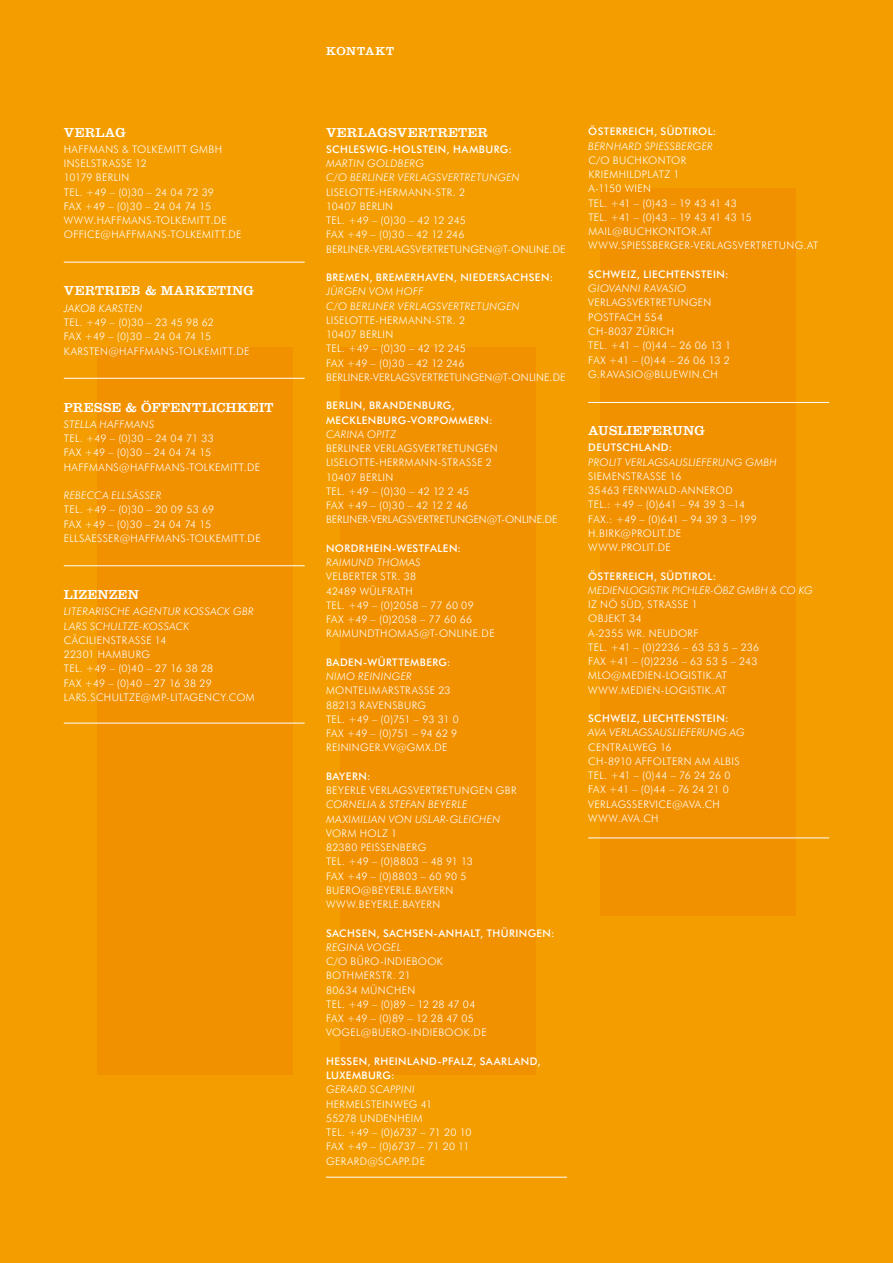
<style>
.page{position:relative;width:893px;height:1263px;background:#f49d00}
.page>*{position:absolute;margin:0;border:0;box-sizing:border-box;transform-origin:0 0}
.t1{font:13.5px "Clarendon LT Std";letter-spacing:.025em;color:#fff}
.t2{font:12px "Clarendon LT Std";letter-spacing:.05em;color:#fff}
.t3{font:300 10.5px/14.2px "Futura BT";letter-spacing:.035em;color:#fff}
.t4{font:italic 300 10.5px/14.2px "Futura BT";letter-spacing:.03em;color:#fff}
.t5{font:500 10.5px/14.2px "Futura BT";letter-spacing:.045em;color:#fff}
.t6{font:italic 300 10.5px "Futura BT";letter-spacing:.01em;color:#fff}
</style>
<div class="page">
<div style="left:98px;top:347px;width:195px;height:728px;background:#f29100"></div>
<div style="left:340px;top:347px;width:195px;height:728px;background:#f29100"></div>
<div style="left:600px;top:188px;width:195px;height:728px;background:#f29100"></div>
<hr style="left:64px;top:723px;width:241px;height:1px;background:#fff">
<hr style="left:64px;top:565px;width:241px;height:1px;background:#fff">
<hr style="left:64px;top:378px;width:241px;height:1px;background:#fff">
<hr style="left:64px;top:262px;width:241px;height:1px;background:#fff">
<hr style="left:588px;top:402px;width:241px;height:1px;background:#fff">
<hr style="left:326px;top:1177px;width:241px;height:1px;background:#fff">
<hr style="left:588px;top:838px;width:241px;height:1px;background:#fff">
<p class="t1" style="left:64px;top:124px;width:64px">VERLAG</p>
<p class="t3" style="left:64px;top:142px;width:179px">HAFFMANS &amp; TOLKEMITT GMBH<br>INSELSTRASSE 12<br>10179 BERLIN<br>TEL. +49 – (0)30 – 24 04 72 39<br>FAX +49 – (0)30 – 24 04 74 15<br>WWW.HAFFMANS-TOLKEMITT.DE<br>OFFICE@HAFFMANS-TOLKEMITT.DE</p>
<p class="t1" style="left:64px;top:283px;width:192px">VERTRIEB &amp; MARKETING</p>
<p class="t4" style="left:64px;top:301px;width:80px">JAKOB KARSTEN</p>
<p class="t3" style="left:64px;top:315px;width:187px">TEL. +49 – (0)30 – 23 45 98 62<br>FAX +49 – (0)30 – 24 04 74 15<br>KARSTEN@HAFFMANS-TOLKEMITT.DE</p>
<p class="t1" style="left:64px;top:399px;width:211px">PRESSE &amp; ÖFFENTLICHKEIT</p>
<p class="t4" style="left:64px;top:417px;width:92px">STELLA HAFFMANS</p>
<p class="t3" style="left:64px;top:431px;width:198px">TEL. +49 – (0)30 – 24 04 71 33<br>FAX +49 – (0)30 – 24 04 74 15<br>HAFFMANS@HAFFMANS-TOLKEMITT.DE</p>
<p class="t4" style="left:64px;top:488px;width:99px">REBECCA ELLSÄSSER</p>
<p class="t3" style="left:64px;top:502px;width:199px">TEL. +49 – (0)30 – 20 09 53 69<br>FAX +49 – (0)30 – 24 04 74 15<br>ELLSAESSER@HAFFMANS-TOLKEMITT.DE</p>
<p class="t1" style="left:64px;top:586px;width:77px">LIZENZEN</p>
<p class="t4" style="left:64px;top:604px;width:191px">LITERARISCHE AGENTUR KOSSACK GBR<br>LARS SCHULTZE-KOSSACK</p>
<p class="t3" style="left:64px;top:633px;width:192px">CÄCILIENSTRASSE 14<br>22301 HAMBURG<br>TEL. +49 – (0)40 – 27 16 38 28<br>FAX +49 – (0)40 – 27 16 38 29<br>LARS.SCHULTZE@MP-LITAGENCY.COM</p>
<p class="t2" style="left:326px;top:44px;width:70px">KONTAKT</p>
<p class="t1" style="left:326px;top:124px;width:164px">VERLAGSVERTRETER</p>
<p class="t5" style="left:326px;top:142px;width:187px">SCHLESWIG-HOLSTEIN, HAMBURG:</p>
<p class="t4" style="left:326px;top:156px;width:195px">MARTIN GOLDBERG<br>C/O BERLINER VERLAGSVERTRETUNGEN</p>
<p class="t3" style="left:326px;top:185px;width:241px">LISELOTTE-HERMANN-STR. 2<br>10407 BERLIN<br>TEL. +49 – (0)30 – 42 12 245<br>FAX +49 – (0)30 – 42 12 246<br>BERLINER-VERLAGSVERTRETUNGEN@T-ONLINE.DE</p>
<p class="t5" style="left:326px;top:270px;width:229px">BREMEN, BREMERHAVEN, NIEDERSACHSEN:</p>
<p class="t4" style="left:326px;top:284px;width:195px">JÜRGEN VOM HOFF<br>C/O BERLINER VERLAGSVERTRETUNGEN</p>
<p class="t3" style="left:326px;top:313px;width:241px">LISELOTTE-HERMANN-STR. 2<br>10407 BERLIN<br>TEL. +49 – (0)30 – 42 12 245<br>FAX +49 – (0)30 – 42 12 246<br>BERLINER-VERLAGSVERTRETUNGEN@T-ONLINE.DE</p>
<p class="t5" style="left:326px;top:398px;width:168px">BERLIN, BRANDENBURG,<br>MECKLENBURG-VORPOMMERN:</p>
<p class="t4" style="left:326px;top:427px;width:72px">CARINA OPITZ</p>
<p class="t3" style="left:326px;top:441px;width:233px">BERLINER VERLAGSVERTRETUNGEN<br>LISELOTTE-HERRMANN-STRASSE 2<br>10407 BERLIN<br>TEL. +49 – (0)30 – 42 12 2 45<br>FAX +49 – (0)30 – 42 12 2 46<br>BERLINER-VERLAGSVERTRETUNGEN@T-ONLINE.DE</p>
<p class="t5" style="left:326px;top:541px;width:137px">NORDRHEIN-WESTFALEN:</p>
<p class="t4" style="left:326px;top:555px;width:96px">RAIMUND THOMAS</p>
<p class="t3" style="left:326px;top:569px;width:170px">VELBERTER STR. 38<br>42489 WÜLFRATH<br>TEL. +49 – (0)2058 – 77 60 09<br>FAX +49 – (0)2058 – 77 60 66<br>RAIMUNDTHOMAS@T-ONLINE.DE</p>
<p class="t5" style="left:326px;top:655px;width:126px">BADEN-WÜRTTEMBERG:</p>
<p class="t4" style="left:326px;top:669px;width:87px">NIMO REININGER</p>
<p class="t3" style="left:326px;top:683px;width:134px">MONTELIMARSTRASSE 23<br>88213 RAVENSBURG<br>TEL. +49 – (0)751 – 93 31 0<br>FAX +49 – (0)751 – 94 62 9<br>REININGER.VV@GMX.DE</p>
<p class="t5" style="left:326px;top:769px;width:46px">BAYERN:</p>
<p class="t3" style="left:326px;top:783px;width:192px">BEYERLE VERLAGSVERTRETUNGEN GBR</p>
<p class="t4" style="left:326px;top:797px;width:176px">CORNELIA &amp; STEFAN BEYERLE<br>MAXIMILIAN VON USLAR-GLEICHEN</p>
<p class="t3" style="left:326px;top:826px;width:148px">VORM HOLZ 1<br>82380 PEISSENBERG<br>TEL. +49 – (0)8803 – 48 91 13<br>FAX +49 – (0)8803 – 60 90 5<br>BUERO@BEYERLE.BAYERN<br>WWW.BEYERLE.BAYERN</p>
<p class="t5" style="left:326px;top:926px;width:230px">SACHSEN, SACHSEN-ANHALT, THÜRINGEN:</p>
<p class="t4" style="left:326px;top:940px;width:76px">REGINA VOGEL</p>
<p class="t3" style="left:326px;top:954px;width:162px">C/O BÜRO-INDIEBOOK<br>BOTHMERSTR. 21<br>80634 MÜNCHEN<br>TEL. +49 – (0)89 – 12 28 47 04<br>FAX +49 – (0)89 – 12 28 47 05<br>VOGEL@BUERO-INDIEBOOK.DE</p>
<p class="t5" style="left:326px;top:1054px;width:216px">HESSEN, RHEINLAND-PFALZ, SAARLAND,<br>LUXEMBURG:</p>
<p class="t4" style="left:326px;top:1082px;width:90px">GERARD SCAPPINI</p>
<p class="t3" style="left:326px;top:1097px;width:147px">HERMELSTEINWEG 41<br>55278 UNDENHEIM<br>TEL. +49 – (0)6737 – 71 20 10<br>FAX +49 – (0)6737 – 71 20 11<br>GERARD@SCAPP.DE</p>
<p class="t5" style="left:588px;top:125px;width:130px">ÖSTERREICH, SÜDTIROL:</p>
<p class="t4" style="left:588px;top:139px;width:126px">BERNHARD SPIESSBERGER</p>
<p class="t3" style="left:588px;top:153px;width:232px">C/O BUCHKONTOR<br>KRIEMHILDPLATZ 1<br>A-1150 WIEN<br>TEL. +41 – (0)43 – 19 43 41 43<br>TEL. +41 – (0)43 – 19 43 41 43 15<br>MAIL@BUCHKONTOR.AT<br>WWW.SPIESSBERGER-VERLAGSVERTRETUNG.AT</p>
<p class="t5" style="left:588px;top:267px;width:142px">SCHWEIZ, LIECHTENSTEIN:</p>
<p class="t4" style="left:588px;top:281px;width:99px">GIOVANNI RAVASIO</p>
<p class="t3" style="left:588px;top:296px;width:145px">VERLAGSVERTRETUNGEN<br>POSTFACH 554<br>CH-8037 ZÜRICH<br>TEL. +41 – (0)44 – 26 06 13 1<br>FAX +41 – (0)44 – 26 06 13 2<br>G.RAVASIO@BLUEWIN.CH</p>
<p class="t1" style="left:588px;top:422px;width:118px">AUSLIEFERUNG</p>
<p class="t5" style="left:588px;top:440px;width:86px">DEUTSCHLAND:</p>
<p class="t4" style="left:588px;top:455px;width:190px">PROLIT VERLAGSAUSLIEFERUNG GMBH</p>
<p class="t3" style="left:588px;top:469px;width:170px">SIEMENSTRASSE 16<br>35463 FERNWALD-ANNEROD<br>TEL.: +49 – (0)641 – 94 39 3 –14<br>FAX.: +49 – (0)641 – 94 39 3 – 199<br>H.BIRK@PROLIT.DE<br>WWW.PROLIT.DE</p>
<p class="t5" style="left:588px;top:569px;width:130px">ÖSTERREICH, SÜDTIROL:</p>
<p class="t6" style="left:588px;top:584px;width:226px">MEDIENLOGISTIK PICHLER-ÖBZ GMBH &amp; CO KG</p>
<p class="t3" style="left:588px;top:597px;width:172px">IZ NÖ SÜD, STRASSE 1<br>OBJEKT 34<br>A-2355 WR. NEUDORF<br>TEL. +41 – (0)2236 – 63 53 5 – 236<br>FAX +41 – (0)2236 – 63 53 5 – 243<br>MLO@MEDIEN-LOGISTIK.AT<br>WWW.MEDIEN-LOGISTIK.AT</p>
<p class="t5" style="left:588px;top:711px;width:142px">SCHWEIZ, LIECHTENSTEIN:</p>
<p class="t4" style="left:588px;top:725px;width:158px">AVA VERLAGSAUSLIEFERUNG AG</p>
<p class="t3" style="left:588px;top:739px;width:153px">CENTRALWEG 16<br>CH-8910 AFFOLTERN AM ALBIS<br>TEL. +41 – (0)44 – 76 24 26 0<br>FAX +41 – (0)44 – 76 24 21 0<br>VERLAGSSERVICE@AVA.CH<br>WWW.AVA.CH</p>
</div>
